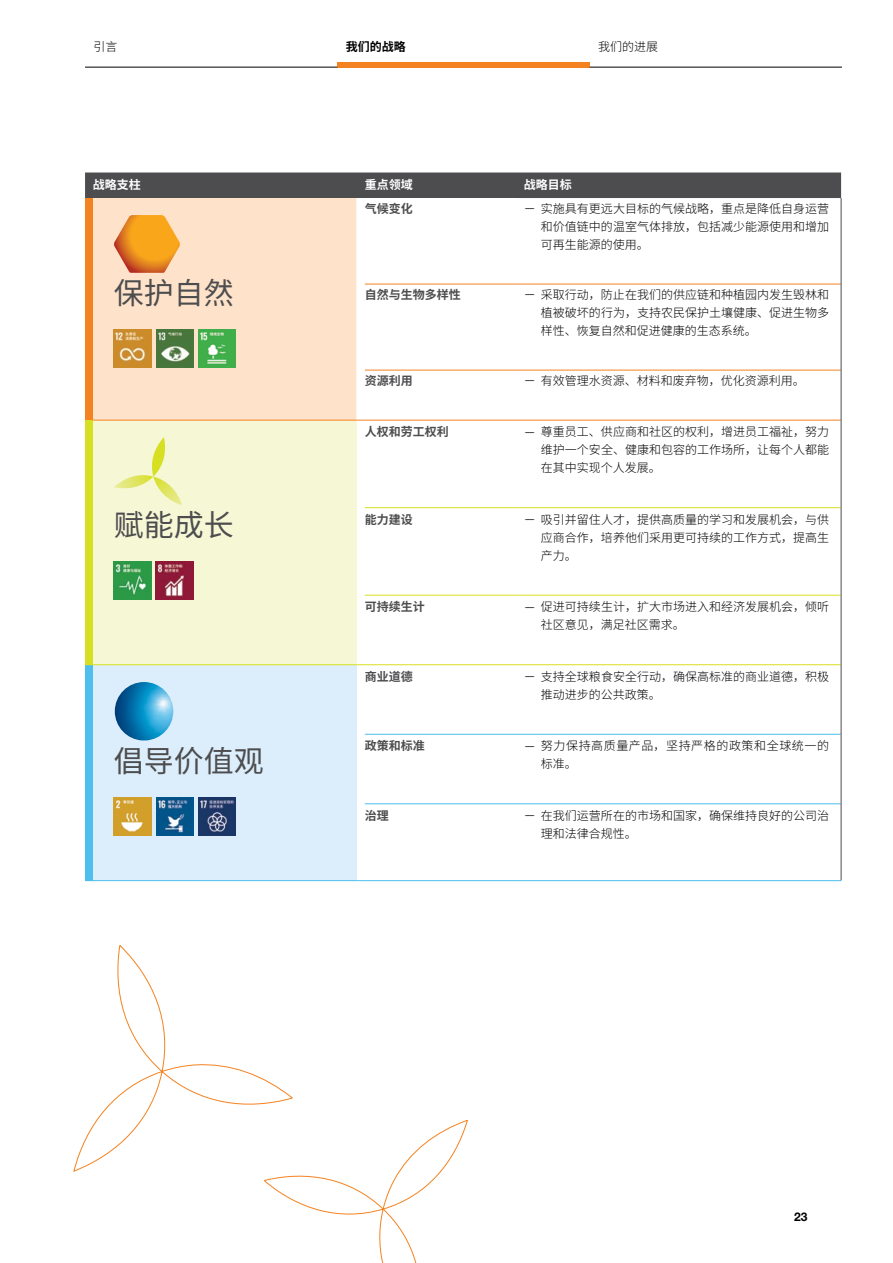
<style>
.page{position:relative;width:893px;height:1263px;background:#fff}
.page>*{position:absolute;margin:0;border:0;box-sizing:border-box;transform-origin:0 0}
.t1{font:30px "Source Han Sans CN";color:#4d4d4f}
.t2{font:300 12px/18px "Source Han Sans CN";color:#000;text-align:justify}
.t3{font:700 12px "Source Han Sans CN";color:#4d4d4f}
.t4{font:300 12px/18px "Source Han Sans CN";letter-spacing:.05em;color:#000}
.t5{font:700 12px "Source Han Sans CN";color:#fff}
.t6{font:700 12px "Source Han Sans CN";color:#000}
.t7{font:700 12px "Helvetica Neue LT Std";color:#000}
.s1{font-family:"Helvetica Neue LT Std"}
</style>
<div class="page">
<svg style="left:264px;top:1120px;width:204px;height:143px"></svg>
<svg style="left:73px;top:945px;width:220px;height:227px"></svg>
<div style="left:85px;top:172px;width:756px;height:26px;background:#4d4d4f"></div>
<div style="left:85px;top:198px;width:8px;height:222px;background:#f58220"></div>
<div style="left:93px;top:198px;width:263px;height:222px;background:#fee2c9"></div>
<svg style="left:356px;top:198px;width:162px;height:682px"></svg>
<div style="left:85px;top:420px;width:8px;height:245px;background:#d7df23"></div>
<div style="left:93px;top:420px;width:263px;height:245px;background:#f5f7d5"></div>
<div style="left:85px;top:665px;width:8px;height:216px;background:#4dbeed"></div>
<div style="left:93px;top:665px;width:263px;height:216px;background:#dceefb"></div>
<hr style="left:93px;top:880px;width:263px;height:1px;background:#4dbeed">
<hr style="left:365px;top:284px;width:153px;height:1px;background:#f58220">
<hr style="left:518px;top:284px;width:323px;height:1px;background:#f58220">
<hr style="left:365px;top:370px;width:153px;height:1px;background:#f58220">
<hr style="left:518px;top:370px;width:323px;height:1px;background:#f58220">
<hr style="left:365px;top:420px;width:153px;height:1px;background:#f58220">
<hr style="left:518px;top:420px;width:323px;height:1px;background:#f58220">
<hr style="left:365px;top:507px;width:153px;height:1px;background:#d7df23">
<hr style="left:518px;top:507px;width:323px;height:1px;background:#d7df23">
<hr style="left:365px;top:595px;width:153px;height:1px;background:#d7df23">
<hr style="left:518px;top:595px;width:323px;height:1px;background:#d7df23">
<hr style="left:365px;top:734px;width:153px;height:1px;background:#4dbeed">
<hr style="left:518px;top:734px;width:323px;height:1px;background:#4dbeed">
<hr style="left:365px;top:803px;width:153px;height:1px;background:#4dbeed">
<hr style="left:518px;top:803px;width:323px;height:1px;background:#4dbeed">
<hr style="left:365px;top:880px;width:153px;height:1px;background:#4dbeed">
<hr style="left:518px;top:880px;width:323px;height:1px;background:#4dbeed">
<hr style="left:365px;top:664px;width:153px;height:1px;background:#d7df23">
<hr style="left:518px;top:664px;width:323px;height:1px;background:#d7df23">
<hr style="left:93px;top:420px;width:263px;height:1px;background:#f58220">
<hr style="left:93px;top:664px;width:263px;height:1px;background:#d7df23">
<hr style="left:841px;top:198px;width:1px;height:86px;background:#4d4d4f">
<hr style="left:841px;top:284px;width:1px;height:86px;background:#4d4d4f">
<hr style="left:841px;top:370px;width:1px;height:50px;background:#4d4d4f">
<hr style="left:841px;top:420px;width:1px;height:88px;background:#4d4d4f">
<hr style="left:841px;top:508px;width:1px;height:87px;background:#4d4d4f">
<hr style="left:841px;top:595px;width:1px;height:70px;background:#4d4d4f">
<hr style="left:841px;top:665px;width:1px;height:69px;background:#4d4d4f">
<hr style="left:841px;top:734px;width:1px;height:70px;background:#4d4d4f">
<hr style="left:841px;top:804px;width:1px;height:76px;background:#4d4d4f">
<svg style="left:114px;top:215px;width:66px;height:58px"></svg>
<img style="left:114px;top:330px;width:37px;height:37px">
<img style="left:156px;top:330px;width:38px;height:37px">
<img style="left:198px;top:330px;width:38px;height:37px">
<svg style="left:114px;top:437px;width:68px;height:68px"></svg>
<img style="left:156px;top:562px;width:37px;height:37px">
<img style="left:114px;top:562px;width:37px;height:37px">
<img style="left:115px;top:682px;width:58px;height:58px;border-radius:29px">
<img style="left:198px;top:798px;width:38px;height:37px">
<img style="left:156px;top:798px;width:38px;height:37px">
<img style="left:114px;top:798px;width:37px;height:37px">
<div style="left:337px;top:62px;width:253px;height:6px;background:#f58220"></div>
<hr style="left:85px;top:67px;width:252px;height:1px;background:#000">
<hr style="left:590px;top:67px;width:252px;height:1px;background:#000">
<p class="t2" style="left:94px;top:38px;width:25px">引言</p>
<p class="t6" style="left:346px;top:40px;width:61px">我们的战略</p>
<p class="t2" style="left:598px;top:38px;width:61px">我们的进展</p>
<p class="t5" style="left:93px;top:178px;width:50px">战略支柱</p>
<p class="t5" style="left:365px;top:178px;width:49px">重点领域</p>
<p class="t5" style="left:524px;top:178px;width:49px">战略目标</p>
<h1 class="t1" style="left:114px;top:276px;width:122px">保护自然</h1>
<h1 class="t1" style="left:114px;top:508px;width:122px">赋能成长</h1>
<h1 class="t1" style="left:114px;top:744px;width:152px">倡导价值观</h1>
<p class="t3" style="left:365px;top:201px;width:49px">气候变化</p>
<p class="t2" style="left:541px;top:199px;width:290px;text-indent:-17px"><span class="s1">—</span> 实施具有更远大目标的气候战略，重点是降低自身运营和价值链中的温室气体排放，包括减少能源使用和增加可再生能源的使用。</p>
<p class="t3" style="left:365px;top:287px;width:97px">自然与生物多样性</p>
<p class="t2" style="left:541px;top:285px;width:290px;text-indent:-17px"><span class="s1">—</span> 采取行动，防止在我们的供应链和种植园内发生毁林和植被破坏的行为，支持农民保护土壤健康、促进生物多样性、恢复自然和促进健康的生态系统。</p>
<p class="t3" style="left:365px;top:373px;width:49px">资源利用</p>
<p class="t2" style="left:524px;top:371px;width:283px"><span class="s1">—</span> 有效管理水资源、材料和废弃物，优化资源利用。</p>
<p class="t3" style="left:365px;top:425px;width:85px">人权和劳工权利</p>
<p class="t2" style="left:541px;top:423px;width:290px;text-indent:-17px"><span class="s1">—</span> 尊重员工、供应商和社区的权利，增进员工福祉，努力维护一个安全、健康和包容的工作场所，让每个人都能在其中实现个人发展。</p>
<p class="t3" style="left:365px;top:513px;width:49px">能力建设</p>
<p class="t2" style="left:541px;top:511px;width:290px;text-indent:-17px"><span class="s1">—</span> 吸引并留住人才，提供高质量的学习和发展机会，与供应商合作，培养他们采用更可持续的工作方式，提高生产力。</p>
<p class="t3" style="left:365px;top:600px;width:61px">可持续生计</p>
<p class="t2" style="left:541px;top:598px;width:290px;text-indent:-17px"><span class="s1">—</span> 促进可持续生计，扩大市场进入和经济发展机会，倾听社区意见，满足社区需求。</p>
<p class="t3" style="left:365px;top:670px;width:49px">商业道德</p>
<p class="t2" style="left:541px;top:668px;width:290px;text-indent:-17px"><span class="s1">—</span> 支持全球粮食安全行动，确保高标准的商业道德，积极推动进步的公共政策。</p>
<p class="t3" style="left:365px;top:739px;width:61px">政策和标准</p>
<p class="t4" style="left:541px;top:737px;width:290px;text-indent:-17px"><span class="s1">—</span> 努力保持高质量产品，坚持严格的政策和全球统一的标准。</p>
<p class="t3" style="left:365px;top:809px;width:25px">治理</p>
<p class="t2" style="left:541px;top:807px;width:290px;text-indent:-17px"><span class="s1">—</span> 在我们运营所在的市场和国家，确保维持良好的公司治理和法律合规性。</p>
<p class="t7" style="left:794px;top:1209px;width:15px">23</p>
</div>
